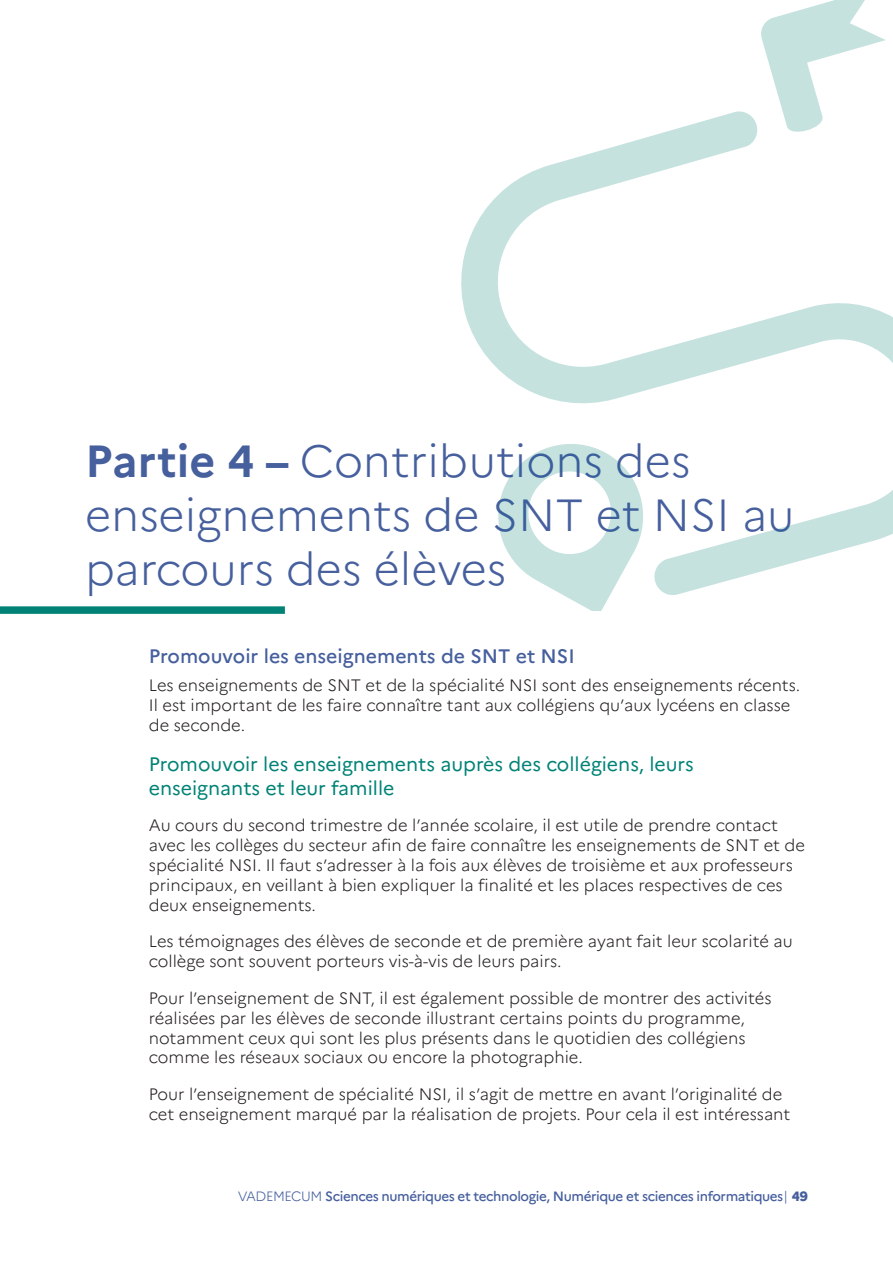
<style>
.page{position:relative;width:893px;height:1263px;background:#fff}
.page>*{position:absolute;margin:0;border:0;box-sizing:border-box;transform-origin:0 0}
.Titre_1{font:300 45px/54px "Marianne";color:#465f9d}
.Titre_3{font:19.5px/23.4px "Marianne";color:#008376}
.Titre_2{font:500 19.5px "Marianne";color:#465f9d}
.Texte_courant{font:300 16.5px/19.8px "Marianne";color:#231f20}
.t1{font:500 13.5px "Marianne";letter-spacing:-.03em;color:#465f9d}
.s1{font-weight:700}
.s2{font-weight:300}
.s3{font-weight:800}
</style>
<div class="page">
<div style="left:0;top:606px;width:285px;height:8px;background:#008376"></div>
<svg style="left:461px;top:111px;width:432px;height:484px"></svg>
<svg style="left:759px;top:0;width:127px;height:138px"></svg>
<svg style="left:488px;top:434px;width:165px;height:176px"></svg>
<p class="Titre_1" style="left:85px;top:434px;width:711px"><span class="s1">Partie 4 –</span> Contributions des enseignements de SNT et NSI au parcours des élèves</p>
<p class="Titre_2" style="left:149px;top:644px;width:427px">Promouvoir les enseignements de SNT et NSI</p>
<p class="Texte_courant" style="left:149px;top:675px;width:653px">Les enseignements de SNT et de la spécialité NSI sont des enseignements récents.<br>Il est important de les faire connaître tant aux collégiens qu’aux lycéens en classe de seconde.</p>
<p class="Titre_3" style="left:149px;top:752px;width:546px">Promouvoir les enseignements auprès des collégiens, leurs enseignants et leur famille</p>
<p class="Texte_courant" style="left:149px;top:816px;width:658px">Au cours du second trimestre de l’année scolaire, il est utile de prendre contact avec les collèges du secteur afin de faire connaître les enseignements de SNT et de spécialité NSI. Il faut s’adresser à la fois aux élèves de troisième et aux professeurs principaux, en veillant à bien expliquer la finalité et les places respectives de ces deux enseignements.</p>
<p class="Texte_courant" style="left:149px;top:932px;width:645px">Les témoignages des élèves de seconde et de première ayant fait leur scolarité au collège sont souvent porteurs vis-à-vis de leurs pairs.</p>
<p class="Texte_courant" style="left:149px;top:988px;width:624px">Pour l’enseignement de SNT, il est également possible de montrer des activités réalisées par les élèves de seconde illustrant certains points du programme, notamment ceux qui sont les plus présents dans le quotidien des collégiens comme les réseaux sociaux ou encore la photographie.</p>
<p class="Texte_courant" style="left:149px;top:1084px;width:643px">Pour l’enseignement de spécialité NSI, il s’agit de mettre en avant l’originalité de cet enseignement marqué par la réalisation de projets. Pour cela il est intéressant</p>
<p class="t1" style="left:238px;top:1188px;width:572px"><span class="s2">VADEMECUM</span> Sciences numériques et technologie, Numérique et sciences informatiques<span class="s2">|</span> <span class="s3">49</span></p>
</div>
